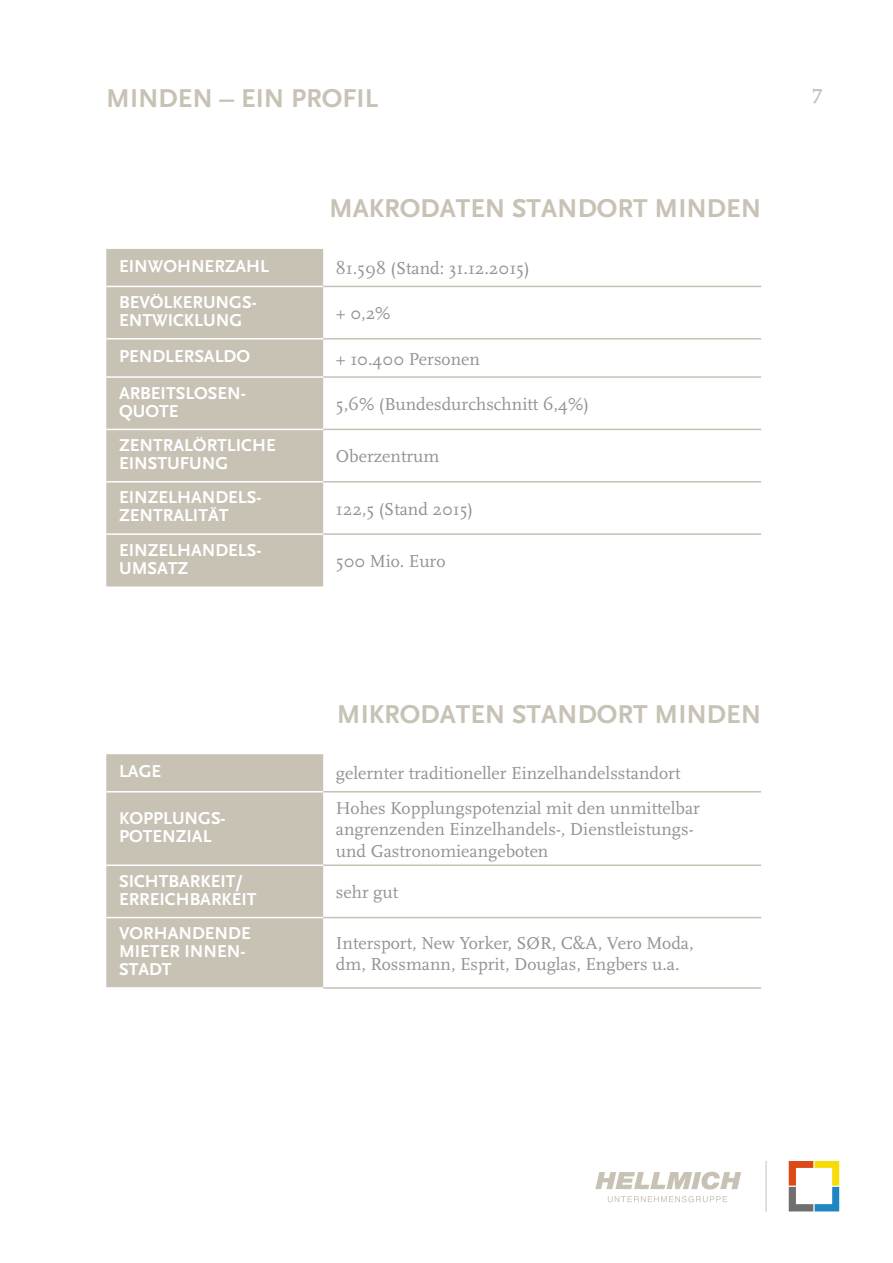
<style>
.page{position:relative;width:893px;height:1263px;background:#fff}
.page>*{position:absolute;margin:0;border:0;box-sizing:border-box;transform-origin:0 0}
.t1{font:700 27px "Scala Sans Caps";color:#c8c2b5}
.t2{font:700 21px "Scala Caps";color:#c8c2b5}
.t3{font:18px/21.6px "Scala";color:#929292}
.t4{font:700 18px/18px "Scala Sans Caps";color:#fff}
</style>
<div class="page">
<div style="left:106px;top:249px;width:217px;height:337px;background:#c8c2b5"></div>
<hr style="left:323px;top:286px;width:438px;height:1px;background:#c8c2b5">
<hr style="left:323px;top:338px;width:438px;height:1px;background:#c8c2b5">
<hr style="left:323px;top:376px;width:438px;height:2px;background:#c8c2b5">
<hr style="left:323px;top:429px;width:438px;height:1px;background:#c8c2b5">
<hr style="left:323px;top:481px;width:438px;height:1px;background:#c8c2b5">
<hr style="left:323px;top:533px;width:438px;height:2px;background:#c8c2b5">
<hr style="left:106px;top:286px;width:217px;height:1px;background:#fff">
<hr style="left:106px;top:338px;width:217px;height:1px;background:#fff">
<hr style="left:106px;top:376px;width:217px;height:2px;background:#fff">
<hr style="left:106px;top:429px;width:217px;height:1px;background:#fff">
<hr style="left:106px;top:481px;width:217px;height:1px;background:#fff">
<hr style="left:106px;top:533px;width:217px;height:2px;background:#fff">
<div style="left:106px;top:754px;width:217px;height:233px;background:#c8c2b5"></div>
<hr style="left:323px;top:791px;width:438px;height:1px;background:#c8c2b5">
<hr style="left:323px;top:864px;width:438px;height:2px;background:#c8c2b5">
<hr style="left:323px;top:917px;width:438px;height:1px;background:#c8c2b5">
<hr style="left:323px;top:987px;width:438px;height:2px;background:#c8c2b5">
<hr style="left:106px;top:791px;width:217px;height:1px;background:#fff">
<hr style="left:106px;top:864px;width:217px;height:2px;background:#fff">
<hr style="left:106px;top:917px;width:217px;height:1px;background:#fff">
<svg style="left:595px;top:1172px;width:146px;height:17px"></svg>
<svg style="left:608px;top:1196px;width:119px;height:6px"></svg>
<hr style="left:766px;top:1161px;width:1px;height:51px;background:#c8c2b5">
<svg style="left:789px;top:1161px;width:50px;height:50px"></svg>
<h1 class="t1" style="left:106px;top:83px;width:273px">MINDEN – EIN PROFIL</h1>
<p class="t2" style="left:812px;top:84px;width:12px">7</p>
<h1 class="t1" style="left:329px;top:194px;width:434px">MAKRODATEN STANDORT MINDEN</h1>
<p class="t4" style="left:119px;top:257px;width:152px">EINWOHNERZAHL</p>
<p class="t3" style="left:336px;top:258px;width:195px">81.598 (Stand: 31.12.2015)</p>
<p class="t4" style="left:119px;top:293px;width:139px">BEVÖLKERUNGS-<br>ENTWICKLUNG</p>
<p class="t3" style="left:336px;top:303px;width:56px">+ 0,2%</p>
<p class="t4" style="left:119px;top:348px;width:133px">PENDLERSALDO</p>
<p class="t3" style="left:336px;top:348px;width:146px">+ 10.400 Personen</p>
<p class="t4" style="left:119px;top:384px;width:128px">ARBEITSLOSEN-<br>QUOTE</p>
<p class="t3" style="left:336px;top:393px;width:254px">5,6% (Bundesdurchschnitt 6,4%)</p>
<p class="t4" style="left:119px;top:436px;width:158px">ZENTRALÖRTLICHE<br>EINSTUFUNG</p>
<p class="t3" style="left:336px;top:446px;width:105px">Oberzentrum</p>
<p class="t4" style="left:119px;top:489px;width:144px">EINZELHANDELS-<br>ZENTRALITÄT</p>
<p class="t3" style="left:336px;top:498px;width:139px">122,5 (Stand 2015)</p>
<p class="t4" style="left:119px;top:541px;width:144px">EINZELHANDELS-<br>UMSATZ</p>
<p class="t3" style="left:336px;top:551px;width:111px">500 Mio. Euro</p>
<h1 class="t1" style="left:337px;top:699px;width:426px">MIKRODATEN STANDORT MINDEN</h1>
<p class="t4" style="left:119px;top:762px;width:44px">LAGE</p>
<p class="t3" style="left:336px;top:763px;width:346px">gelernter traditioneller Einzelhandelsstandort</p>
<p class="t4" style="left:119px;top:809px;width:108px">KOPPLUNGS-<br>POTENZIAL</p>
<p class="t3" style="left:336px;top:797px;width:366px">Hohes Kopplungspotenzial mit den unmittelbar angrenzenden Einzelhandels-, Dienstleistungs&shy;und Gastronomieangeboten</p>
<p class="t4" style="left:119px;top:872px;width:139px">SICHTBARKEIT/<br>ERREICHBARKEIT</p>
<p class="t3" style="left:336px;top:882px;width:64px">sehr gut</p>
<p class="t4" style="left:119px;top:925px;width:133px">VORHANDENDE<br>MIETER INNEN-<br>STADT</p>
<p class="t3" style="left:336px;top:932px;width:359px">Intersport, New Yorker, SØR, C&amp;A, Vero Moda, dm, Rossmann, Esprit, Douglas, Engbers u.a.</p>
</div>
